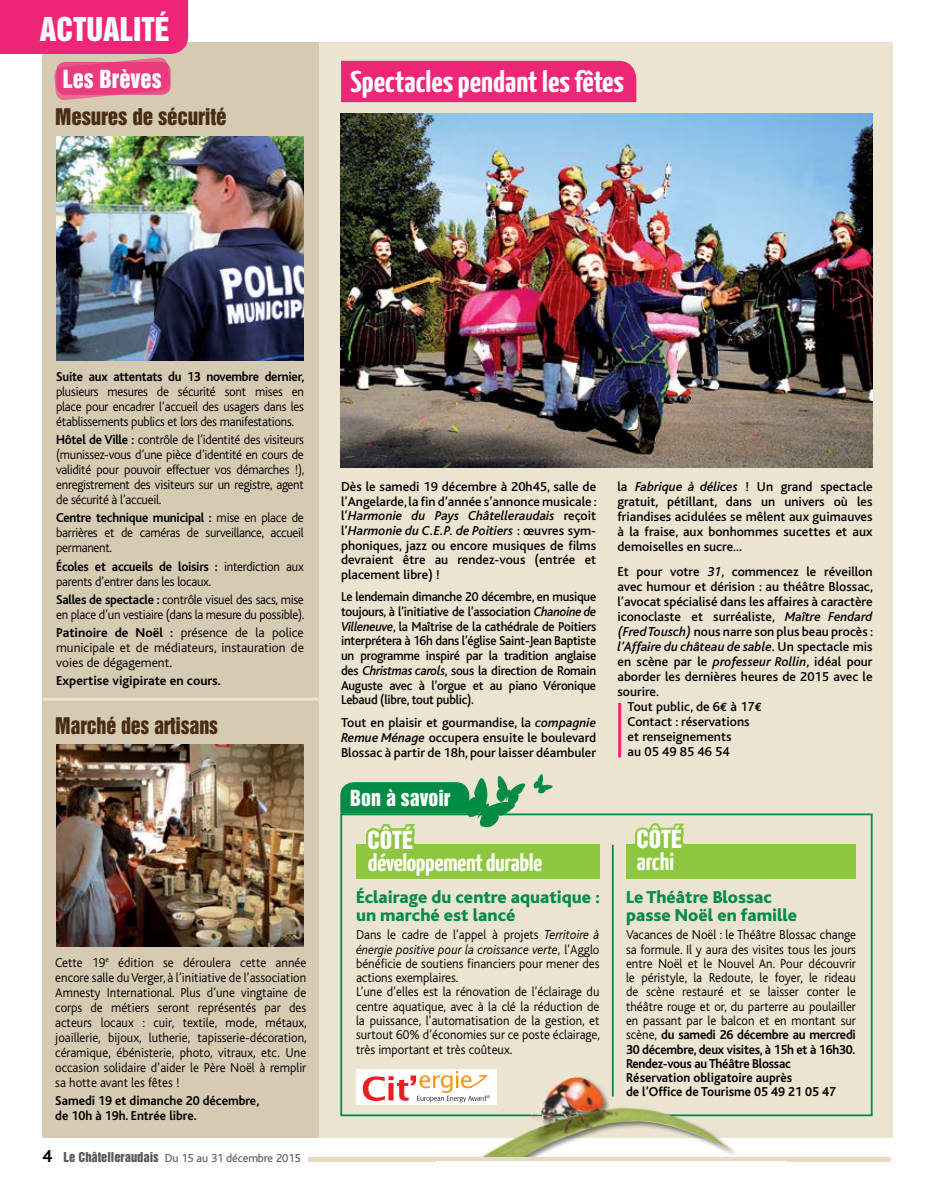
<style>
.page{position:relative;width:936px;height:1191px;background:#fff}
.page>*{position:absolute;margin:0;border:0;box-sizing:border-box;transform-origin:0 0}
.t1{font:700 30px "Yanone Kaffeesatz";color:#fff;scale:1.1 1}
.t2{font:30px "Helvetica Inserat";color:#fff}
.t3{font:700 24.3px "Yanone Kaffeesatz";letter-spacing:-.015em;color:#fff;scale:1.1 1}
.t4{font:22.8px "Helvetica Inserat";color:#fff}
.t5{font:21px "Helvetica Inserat";letter-spacing:-.01em;color:#4a2c16}
.t6{font:21px "Helvetica Inserat";letter-spacing:-.01em;color:#4a2c16;scale:.95 1}
.t7{font:20.25px "Helvetica Inserat";color:#fff}
.t8{font:800 18px/18px "Bliss";color:#008c44}
.t9{font:300 13.5px/14.2px "Bliss";color:#000;text-align:justify;scale:.95 1}
.t10{font:500 13.5px/14.7px "Bliss";color:#000;text-align:justify}
.t11{font:500 13.5px/14.7px "Bliss";color:#000;text-align:justify;scale:.95 1}
.t12{font:300 13.5px/15px "Bliss";letter-spacing:-.02em;color:#000;scale:.95 1}
.t13{font:300 13.5px/15px "Bliss";color:#000;text-align:justify}
.t14{font:700 13.5px/15px "Bliss";color:#000;scale:.95 1}
.t15{font:italic 500 13.5px "Bliss";color:#000}
.t16{font:700 13.5px "Bliss";letter-spacing:-.02em;color:#000;scale:.95 1}
.t17{font:700 13.5px "Bliss";color:#000}
.t18{font:12px "Bliss";letter-spacing:-.01em;color:#58595b}
.s1{font-weight:700}
.s2{font-weight:700;font-size:18px;color:#000}
.s3{font-family:"Helvetica Inserat";font-size:12.45px}
.s4{font-style:italic}
.s5{font-style:normal}
.s6{font-family:"Euro Mono";font-weight:700;font-size:12px}
</style>
<div class="page">
<div style="left:43px;top:43px;width:850px;height:1094px;background:#ebe4d1"></div>
<div style="left:43px;top:43px;width:276px;height:1094px;background:#d6cab2"></div>
<div style="left:340px;top:813px;width:532px;height:303px;border:2px solid #008c44"></div>
<hr style="left:43px;top:697px;width:276px;height:3px;background:#ebe4d1">
<div style="left:460px;top:1075px;width:279px;height:103px;background:#000;opacity:.5"></div>
<img style="left:461px;top:1077px;width:271px;height:80px">
<hr style="left:308px;top:1157px;width:582px;height:4px;background:#e4dcc1">
<svg style="left:0;top:0;width:188px;height:101px"></svg>
<div style="left:436px;top:1161px;width:351px;height:30px;background:#fff"></div>
<div style="left:356px;top:844px;width:243px;height:34px;background:#8dc63f"></div>
<div style="left:626px;top:844px;width:229px;height:34px;background:#8dc63f"></div>
<div style="left:356px;top:1069px;width:140px;height:35px;background:#fff"></div>
<svg style="left:363px;top:1071px;width:127px;height:31px"></svg>
<svg style="left:533px;top:774px;width:20px;height:19px"></svg>
<img style="left:340px;top:113px;width:532px;height:355px">
<img style="left:56px;top:136px;width:248px;height:225px">
<img style="left:56px;top:744px;width:248px;height:203px">
<hr style="left:612px;top:844px;width:1px;height:252px;background:#008c44">
<div style="left:341px;top:61px;width:295px;height:41px;background:#ed2677"></div>
<svg style="left:340px;top:776px;width:186px;height:77px"></svg>
<svg style="left:635px;top:823px;width:50px;height:21px"></svg>
<hr style="left:618px;top:703px;width:3px;height:54px;background:#ed2677">
<h1 class="t2" style="left:40px;top:11px;width:16px">ACTUALIT</h1>
<h1 class="t2" style="left:155px;top:11px;width:16px">é</h1>
<h3 class="t4" style="left:63px;top:65px;width:100px">Les Brèves</h3>
<h1 class="t1" style="left:350px;top:63px;width:250px">Spectacles pendant les fêtes</h1>
<h3 class="t5" style="left:55px;top:104px;width:173px">Mesures de sécurité</h3>
<p class="t16" style="left:56px;top:370px;width:263px">Suite aux attentats du 13 novembre dernier,</p>
<p class="t9" style="left:56px;top:385px;width:262px;line-height:15px">plusieurs mesures de sécurité sont mises en place pour encadrer l’accueil des usagers dans les établissements publics et lors des manifestations.</p>
<p class="t9" style="left:56px;top:433px;width:262px;line-height:15px"><span class="s1">Hôtel de Ville :</span> contrôle de l’identité des visiteurs (munissez-vous d’une pièce d’identité en cours de validité pour pouvoir effectuer vos démarches !), enregistrement des visiteurs sur un registre, agent de sécurité à l’accueil.</p>
<p class="t9" style="left:56px;top:511px;width:262px;line-height:15px"><span class="s1">Centre technique municipal :</span> mise en place de barrières et de caméras de surveillance, accueil permanent.</p>
<p class="t12" style="left:56px;top:559px;width:262px"><span class="s1">Écoles et accueils de loisirs :</span> interdiction aux parents d’entrer dans les locaux.</p>
<p class="t12" style="left:56px;top:592px;width:263px"><span class="s1">Salles de spectacle :</span> contrôle visuel des sacs, mise en place d’un vestiaire (dans la mesure du possible).</p>
<p class="t13" style="left:56px;top:625px;width:249px"><span class="s1">Patinoire de Noël :</span> présence de la police municipale et de médiateurs, instauration de voies de dégagement.</p>
<p class="t17" style="left:56px;top:673px;width:166px">Expertise vigipirate en cours.</p>
<h3 class="t6" style="left:55px;top:713px;width:173px">Marché des artisans</h3>
<p class="t9" style="left:55px;top:955px;width:266px;line-height:15px">Cette 19<sup>e</sup> édition se déroulera cette année encore salle du Verger, à l’initiative de l’association Amnesty International. Plus d’une vingtaine de corps de métiers seront représentés par des acteurs locaux : cuir, textile, mode, métaux, joaillerie, bijoux, lutherie, tapisserie-décoration, céramique, ébénisterie, photo, vitraux, etc. Une occasion solidaire d’aider le Père Noël à remplir sa hotte avant les fêtes !</p>
<p class="t14" style="left:55px;top:1093px;width:216px">Samedi 19 et dimanche 20 décembre, de 10h à 19h. Entrée libre.</p>
<p class="t18" style="left:43px;top:1151px;width:260px"><span class="s2">4</span> <span class="s3">Le Châtelleraudais</span> Du 15 au 31 décembre 2015</p>
<p class="t10" style="left:341px;top:479px;width:257px">Dès le samedi 19 décembre à 20h45, salle de l’Angelarde, la fin d’année s’annonce musicale : l’<span class="s4">Harmonie du Pays Châtelleraudais</span> reçoit l’<span class="s4">Harmonie du C.E.P. de Poitiers</span> : œuvres sym&shy;phoniques, jazz ou encore musiques de films devraient être au rendez-vous (entrée et placement libre) !</p>
<p class="t11" style="left:341px;top:590px;width:270px">Le lendemain dimanche 20 décembre, en musique toujours, à l’initiative de l’association <span class="s4">Chanoine de Villeneuve</span>, la Maîtrise de la cathédrale de Poitiers interprétera à 16h dans l’église Saint-Jean Baptiste un programme inspiré par la tradition anglaise des <span class="s4">Christmas carols</span>, sous la direction de Romain Auguste avec à l’orgue et au piano Véronique Lebaud (libre, tout public).</p>
<p class="t10" style="left:341px;top:715px;width:256px">Tout en plaisir et gourmandise, la <span class="s4">compagnie Remue Ménage</span> occupera ensuite le boulevard Blossac à partir de 18h, pour laisser déambuler</p>
<p class="t10" style="left:617px;top:479px;width:257px">la <span class="s4">Fabrique à délices</span> ! Un grand spectacle gratuit, pétillant, dans un univers où les friandises acidulées se mêlent aux guimauves à la fraise, aux bonhommes sucettes et aux demoiselles en sucre...</p>
<p class="t10" style="left:617px;top:565px;width:256px">Et pour votre <span class="s4">31</span>, commencez le réveillon</p>
<p class="t10" style="left:617px;top:580px;width:257px">avec humour et dérision : au théâtre Blossac,</p>
<p class="t10" style="left:617px;top:595px;width:256px">l’avocat spécialisé dans les affaires à caractère</p>
<p class="t10" style="left:617px;top:610px;width:256px">iconoclaste et surréaliste, <span class="s4">Maître Fendard</span></p>
<p class="t10" style="left:617px;top:625px;width:257px"><span class="s4">(Fred Tousch)</span> nous narre son plus beau procès :</p>
<p class="t15" style="left:617px;top:640px;width:256px">l’Affaire du château de sable<span class="s5">. Un spectacle mis</span></p>
<p class="t10" style="left:617px;top:655px;width:256px">en scène par le <span class="s4">professeur Rollin</span>, idéal pour</p>
<p class="t10" style="left:617px;top:670px;width:256px">aborder les dernières heures de 2015 avec le</p>
<p class="t10" style="left:617px;top:685px;width:43px">sourire.</p>
<p class="t10" style="left:627px;top:700px;width:136px">Tout public, de 6<span class="s6">€</span> à 17<span class="s6">€</span></p>
<p class="t10" style="left:627px;top:715px;width:123px">Contact : réservations</p>
<p class="t10" style="left:627px;top:730px;width:105px">et renseignements</p>
<p class="t10" style="left:627px;top:745px;width:103px">au 05 49 85 46 54</p>
<h3 class="t7" style="left:350px;top:786px;width:102px">Bon à savoir</h3>
<h3 class="t4" style="left:367px;top:826px;width:48px">Côté</h3>
<h3 class="t4" style="left:636px;top:825px;width:48px">Côté</h3>
<h2 class="t3" style="left:367px;top:847px;width:160px">développement durable</h2>
<h2 class="t3" style="left:636px;top:847px;width:36px">archi</h2>
<h3 class="t8" style="left:356px;top:888px;width:245px">Éclairage du centre aquatique : un marché est lancé</h3>
<p class="t9" style="left:356px;top:928px;width:258px;text-align:left">Dans le cadre de l’appel à projets <span class="s4">Territoire à énergie positive pour la croissance verte</span>, l’Agglo bénéficie de soutiens financiers pour mener des actions exemplaires.<br>L’une d’elles est la rénovation de l’éclairage du centre aquatique, avec à la clé la réduction de la puissance, l’automatisation de la gestion, et surtout 60% d’économies sur ce poste éclairage, très important et très coûteux.</p>
<h3 class="t8" style="left:626px;top:888px;width:173px">Le Théâtre Blossac passe Noël en famille</h3>
<p class="t9" style="left:626px;top:928px;width:243px;text-align:left">Vacances de Noël : le Théâtre Blossac change sa formule. Il y aura des visites tous les jours entre Noël et le Nouvel An. Pour découvrir le péristyle, la Redoute, le foyer, le rideau de scène restauré et se laisser conter le théâtre rouge et or, du parterre au poulailler en passant par le balcon et en montant sur scène, <span class="s1">du samedi 26 décembre au mercredi 30 décembre, deux visites, à 15h et à 16h30.<br>Rendez-vous au Théâtre Blossac Réservation obligatoire auprès<br>de l’Office de Tourisme 05 49 21 05 47</span></p>
</div>
